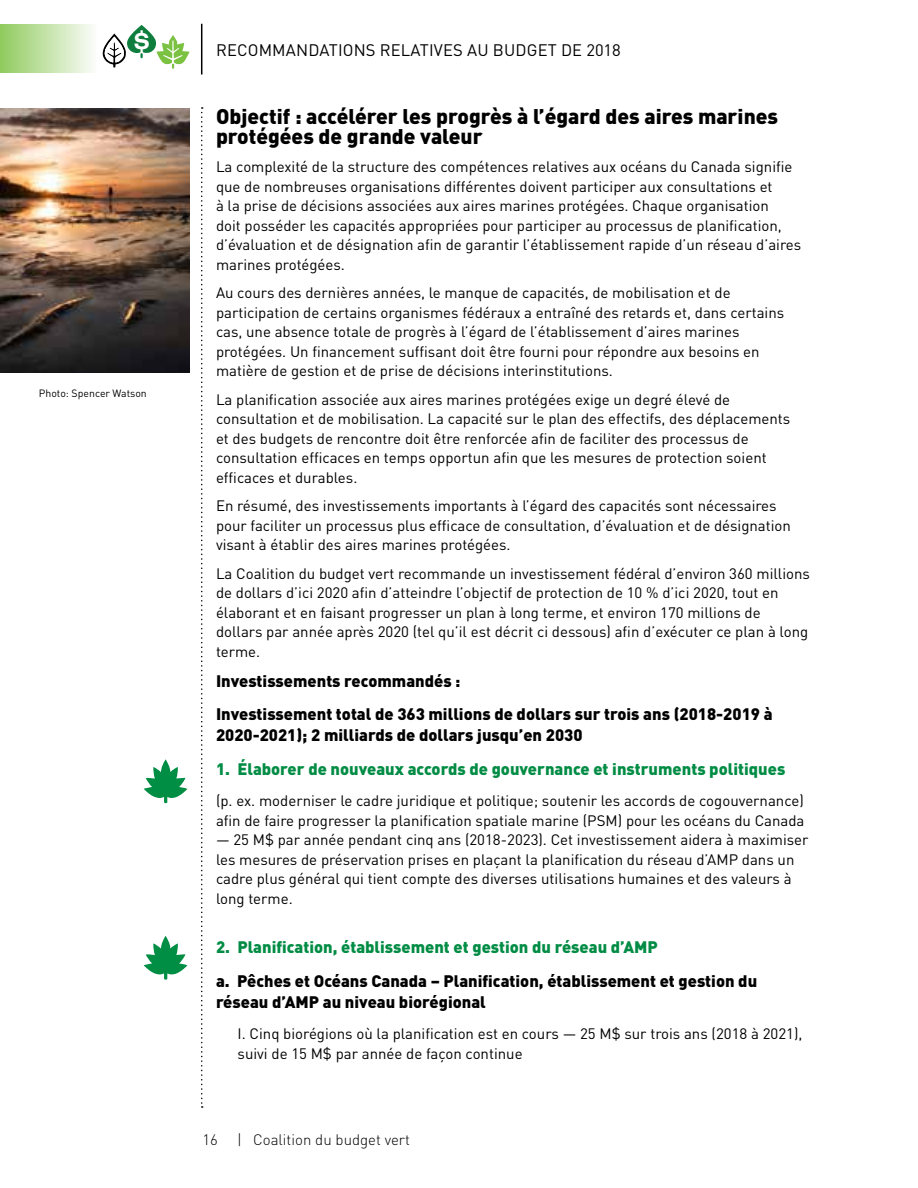
<style>
.page{position:relative;width:918px;height:1188px;background:#fff}
.page>*{position:absolute;margin:0;border:0;box-sizing:border-box;transform-origin:0 0}
.t1{font:24.45px "Sans Extended Medium DTC";color:#fff}
.t2{font:900 21px/19.5px "DINOT";color:#000}
.t3{font:900 16.5px/33.3px "DINOT";color:#000}
.t4{font:900 16.5px "DINOT";color:#008c44}
.t5{font:16.5px "DINOT";letter-spacing:.01em;color:#000}
.t6{font:15px/19.5px "DINOT";color:#000}
.t7{font:300 15px "DINOT";color:#000}
.t8{font:10.5px "DINOT";color:#000}
</style>
<div class="page">
<svg style="left:103px;top:25px;width:87px;height:44px"></svg>
<hr style="left:201px;top:24px;width:1px;height:51px;background:#000">
<svg style="left:201px;top:107px;width:2px;height:1001px"></svg>
<div style="left:0;top:24px;width:97px;height:48px;background:linear-gradient(to right,#90cb5e,#fcfdfb)"></div>
<img style="left:0;top:108px;width:190px;height:265px">
<svg style="left:144px;top:759px;width:43px;height:44px"></svg>
<svg style="left:144px;top:936px;width:43px;height:44px"></svg>
<h1 class="t1" style="left:134px;top:28px;width:17px">$</h1>
<p class="t8" style="left:39px;top:386px;width:109px">Photo: Spencer Watson</p>
<p class="t5" style="left:216px;top:39px;width:406px">RECOMMANDATIONS RELATIVES AU BUDGET DE 2018</p>
<h2 class="t2" style="left:216px;top:106px;width:564px">Objectif : accélérer les progrès à l’égard des aires marines protégées de grande valeur</h2>
<p class="t6" style="left:216px;top:156px;width:587px">La complexité de la structure des compétences relatives aux océans du Canada signifie que de nombreuses organisations différentes doivent participer aux consultations et<br>à la prise de décisions associées aux aires marines protégées. Chaque organisation<br>doit posséder les capacités appropriées pour participer au processus de planification, d’évaluation et de désignation afin de garantir l’établissement rapide d’un réseau d’aires marines protégées.</p>
<p class="t6" style="left:216px;top:282px;width:570px">Au cours des dernières années, le manque de capacités, de mobilisation et de participation de certains organismes fédéraux a entraîné des retards et, dans certains cas, une absence totale de progrès à l’égard de l’établissement d’aires marines protégées. Un financement suffisant doit être fourni pour répondre aux besoins en matière de gestion et de prise de décisions interinstitutions.</p>
<p class="t6" style="left:216px;top:389px;width:576px">La planification associée aux aires marines protégées exige un degré élevé de consultation et de mobilisation. La capacité sur le plan des effectifs, des déplacements et des budgets de rencontre doit être renforcée afin de faciliter des processus de consultation efficaces en temps opportun afin que les mesures de protection soient efficaces et durables.</p>
<p class="t6" style="left:216px;top:495px;width:577px">En résumé, des investissements importants à l’égard des capacités sont nécessaires pour faciliter un processus plus efficace de consultation, d’évaluation et de désignation visant à établir des aires marines protégées.</p>
<p class="t6" style="left:216px;top:563px;width:596px">La Coalition du budget vert recommande un investissement fédéral d’environ 360 millions de dollars d’ici 2020 afin d’atteindre l’objectif de protection de 10 % d’ici 2020, tout en élaborant et en faisant progresser un plan à long terme, et environ 170 millions de dollars par année après 2020 (tel qu’il est décrit ci dessous) afin d’exécuter ce plan à long terme.</p>
<p class="t3" style="left:216px;top:664px;width:558px">Investissements recommandés :<br>Investissement total de 363 millions de dollars sur trois ans (2018-2019 à</p>
<p class="t3" style="left:216px;top:718px;width:368px">2020-2021); 2 milliards de dollars jusqu’en 2030</p>
<p class="t4" style="left:216px;top:757px;width:571px">1. Élaborer de nouveaux accords de gouvernance et instruments politiques</p>
<p class="t6" style="left:216px;top:790px;width:590px">(p. ex. moderniser le cadre juridique et politique; soutenir les accords de cogouvernance) afin de faire progresser la planification spatiale marine (PSM) pour les océans du Canada</p>
<p class="t6" style="left:216px;top:829px;width:594px">— 25 M$ par année pendant cinq ans (2018-2023). Cet investissement aidera à maximiser les mesures de préservation prises en plaçant la planification du réseau d’AMP dans un cadre plus général qui tient compte des diverses utilisations humaines et des valeurs à long terme.</p>
<p class="t4" style="left:216px;top:936px;width:443px">2. Planification, établissement et gestion du réseau d’AMP</p>
<p class="t3" style="left:216px;top:969px;width:543px;line-height:21.3px">a. Pêches et Océans Canada – Planification, établissement et gestion du réseau d’AMP au niveau biorégional</p>
<p class="t6" style="left:238px;top:1023px;width:566px">I. Cinq biorégions où la planification est en cours — 25 M$ sur trois ans (2018 à 2021), suivi de 15 M$ par année de façon continue</p>
<p class="t7" style="left:202px;top:1130px;width:17px">16</p>
<p class="t7" style="left:237px;top:1130px;width:174px">| Coalition du budget vert</p>
</div>
